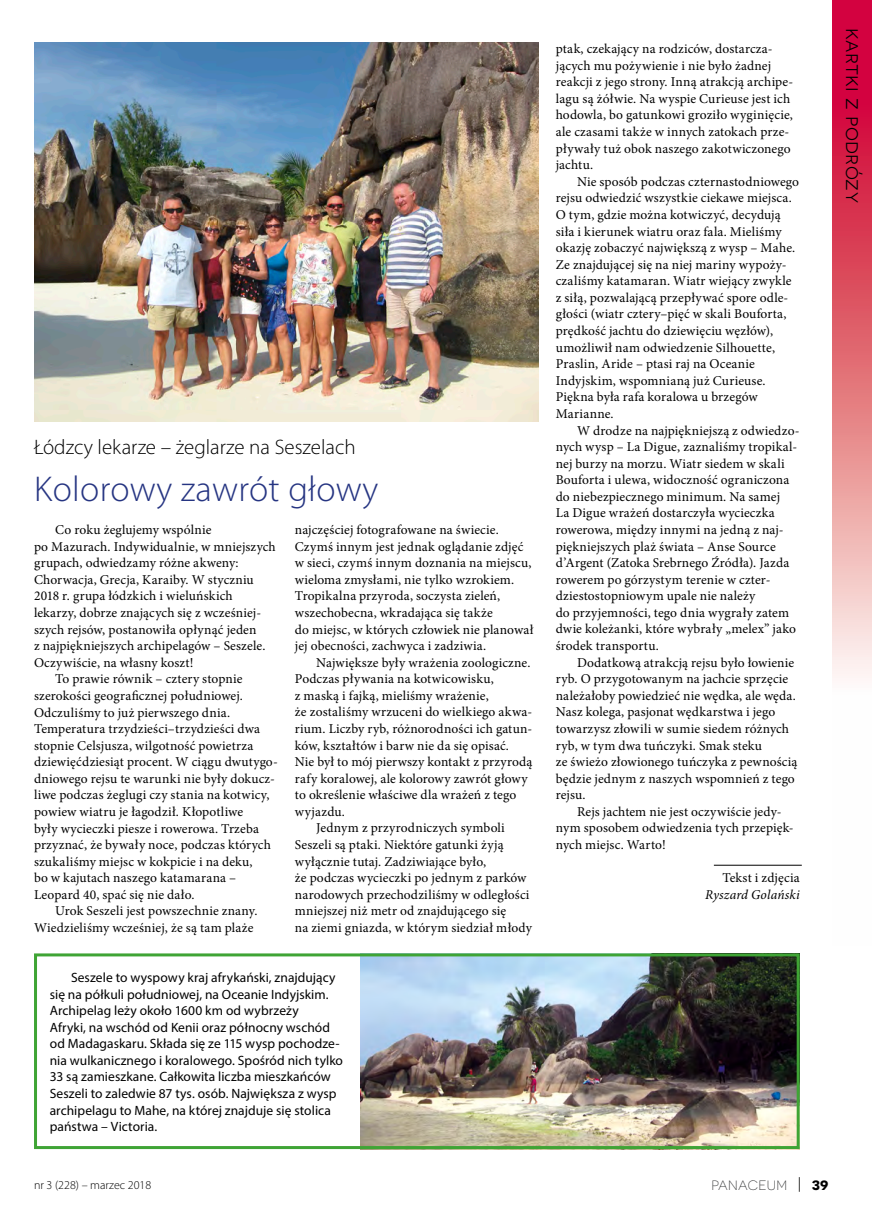
<style>
.page{position:relative;width:872px;height:1212px;background:#fff}
.page>*{position:absolute;margin:0;border:0;box-sizing:border-box;transform-origin:0 0}
.P_Tytuł_mały_24{font:300 36px "Myriad Pro";letter-spacing:.01em;color:#263582}
.P_Nadtytuł{font:300 21px "Myriad Pro";color:#000}
.t1{font:21px "Novecentosanswide";letter-spacing:.015em;color:#000}
.P_Tekst{font:13.5px/16.6px "Minion Pro";letter-spacing:.01em;color:#000}
.P_Tekst_prosty{font:13.5px/16.6px "Myriad Pro";letter-spacing:.005em;color:#000}
.P_Podpis_autora{font:italic 13.5px/16.6px "Minion Pro";letter-spacing:.005em;color:#000;text-align:right}
.t2{font:300 13.5px "Novecentosanswide";letter-spacing:.025em;color:#2c2d2e}
.t3{font:700 13.5px "Novecentosanswide";color:#000}
.t4{font:300 12px "Myriad Pro";color:#000}
.s1{font-style:normal}
</style>
<div class="page">
<hr style="left:714px;top:865px;width:87px;height:1px;background:#000">
<img style="left:361px;top:957px;width:434px;height:188px">
<img style="left:34px;top:43px;width:505px;height:378px">
<div style="left:34px;top:953px;width:765px;height:196px;border:3px solid #3fa435"></div>
<svg style="left:799px;top:1177px;width:1px;height:15px"></svg>
<svg style="left:832px;top:0;width:40px;height:678px;background:#e2687b"></svg>
<p class="P_Nadtytuł" style="left:34px;top:434px;width:323px">Łódzcy lekarze – żeglarze na Seszelach</p>
<p class="P_Tytuł_mały_24" style="left:34px;top:467px;width:346px">Kolorowy zawrót głowy</p>
<p class="P_Tekst" style="left:34px;top:521px;width:243px;text-indent:21px">Co roku żeglujemy wspólnie<br>po Mazurach. Indywidualnie, w mniejszych grupach, odwiedzamy różne akweny:<br>Chorwacja, Grecja, Karaiby. W styczniu 2018 r. grupa łódzkich i wieluńskich lekarzy, dobrze znających się z wcześniej&shy;szych rejsów, postanowiła opłynąć jeden<br>z najpiękniejszych archipelagów – Seszele.<br>Oczywiście, na własny koszt!</p>
<p class="P_Tekst" style="left:34px;top:671px;width:245px;text-indent:21px">To prawie równik – cztery stopnie szerokości geograficznej południowej.<br>Odczuliśmy to już pierwszego dnia.<br>Temperatura trzydzieści–trzydzieści dwa stopnie Celsjusza, wilgotność powietrza dziewięćdziesiąt procent. W ciągu dwutygo&shy;dniowego rejsu te warunki nie były dokucz&shy;liwe podczas żeglugi czy stania na kotwicy, powiew wiatru je łagodził. Kłopotliwe<br>były wycieczki piesze i rowerowa. Trzeba przyznać, że bywały noce, podczas których szukaliśmy miejsc w kokpicie i na deku,<br>bo w kajutach naszego katamarana – Leopard 40, spać się nie dało.</p>
<p class="P_Tekst" style="left:34px;top:903px;width:225px;text-align:right">Urok Seszeli jest powszechnie znany.<br>Wiedzieliśmy wcześniej, że są tam plaże</p>
<p class="P_Tekst" style="left:295px;top:521px;width:240px">najczęściej fotografowane na świecie.<br>Czymś innym jest jednak oglądanie zdjęć w sieci, czymś innym doznania na miejscu, wieloma zmysłami, nie tylko wzrokiem.<br>Tropikalna przyroda, soczysta zieleń, wszechobecna, wkradająca się także<br>do miejsc, w których człowiek nie planował jej obecności, zachwyca i zadziwia.</p>
<p class="P_Tekst" style="left:295px;top:654px;width:239px;text-indent:21px">Największe były wrażenia zoologiczne.<br>Podczas pływania na kotwicowisku,<br>z maską i fajką, mieliśmy wrażenie,<br>że zostaliśmy wrzuceni do wielkiego akwa&shy;rium. Liczby ryb, różnorodności ich gatun&shy;ków, kształtów i barw nie da się opisać.<br>Nie był to mój pierwszy kontakt z przyrodą rafy koralowej, ale kolorowy zawrót głowy to określenie właściwe dla wrażeń z tego wyjazdu.</p>
<p class="P_Tekst" style="left:295px;top:820px;width:238px;text-indent:21px">Jednym z przyrodniczych symboli Seszeli są ptaki. Niektóre gatunki żyją wyłącznie tutaj. Zadziwiające było,<br>że podczas wycieczki po jednym z parków narodowych przechodziliśmy w odległości mniejszej niż metr od znajdującego się<br>na ziemi gniazda, w którym siedział młody</p>
<p class="P_Tekst_prosty" style="left:50px;top:969px;width:295px;text-indent:21px">Seszele to wyspowy kraj afrykański, znajdujący się na półkuli południowej, na Oceanie Indyjskim.<br>Archipelag leży około 1600 km od wybrzeży<br>Afryki, na wschód od Kenii oraz północny wschód od Madagaskaru. Składa się ze 115 wysp pochodze&shy;nia wulkanicznego i koralowego. Spośród nich tylko 33 są zamieszkane. Całkowita liczba mieszkańców Seszeli to zaledwie 87 tys. osób. Największa z wysp archipelagu to Mahe, na której znajduje się stolica państwa – Victoria.</p>
<p class="P_Tekst" style="left:556px;top:41px;width:239px">ptak, czekający na rodziców, dostarcza&shy;jących mu pożywienie i nie było żadnej reakcji z jego strony. Inną atrakcją archipe&shy;lagu są żółwie. Na wyspie Curieuse jest ich hodowla, bo gatunkowi groziło wyginięcie, ale czasami także w innych zatokach prze&shy;pływały tuż obok naszego zakotwiczonego jachtu.</p>
<p class="P_Tekst" style="left:556px;top:173px;width:245px;text-indent:21px">Nie sposób podczas czternastodniowego rejsu odwiedzić wszystkie ciekawe miejsca.<br>O tym, gdzie można kotwiczyć, decydują siła i kierunek wiatru oraz fala. Mieliśmy okazję zobaczyć największą z wysp – Mahe.<br>Ze znajdującej się na niej mariny wypoży&shy;czaliśmy katamaran. Wiatr wiejący zwykle z siłą, pozwalającą przepływać spore odle&shy;głości (wiatr cztery–pięć w skali Bouforta, prędkość jachtu do dziewięciu węzłów), umożliwił nam odwiedzenie Silhouette, Praslin, Aride – ptasi raj na Oceanie Indyjskim, wspomnianą już Curieuse.<br>Piękna była rafa koralowa u brzegów Marianne.</p>
<p class="P_Tekst" style="left:556px;top:422px;width:245px;text-indent:21px">W drodze na najpiękniejszą z odwiedzo&shy;nych wysp – La Digue, zaznaliśmy tropikal&shy;nej burzy na morzu. Wiatr siedem w skali Bouforta i ulewa, widoczność ograniczona do niebezpiecznego minimum. Na samej<br>La Digue wrażeń dostarczyła wycieczka rowerowa, między innymi na jedną z naj&shy;piękniejszych plaż świata – Anse Source d’Argent (Zatoka Srebrnego Źródła). Jazda rowerem po górzystym terenie w czter&shy;dziestostopniowym upale nie należy<br>do przyjemności, tego dnia wygrały zatem dwie koleżanki, które wybrały „melex” jako środek transportu.</p>
<p class="P_Tekst" style="left:556px;top:654px;width:243px;text-indent:21px">Dodatkową atrakcją rejsu było łowienie ryb. O przygotowanym na jachcie sprzęcie należałoby powiedzieć nie wędka, ale węda.<br>Nasz kolega, pasjonat wędkarstwa i jego towarzysz złowili w sumie siedem różnych ryb, w tym dwa tuńczyki. Smak steku<br>ze świeżo złowionego tuńczyka z pewnością będzie jednym z naszych wspomnień z tego rejsu.</p>
<p class="P_Tekst" style="left:556px;top:803px;width:239px;text-indent:21px">Rejs jachtem nie jest oczywiście jedy&shy;nym sposobem odwiedzenia tych przepięk&shy;nych miejsc. Warto!</p>
<p class="P_Podpis_autora" style="left:705px;top:869px;width:96px"><span class="s1">Tekst i zdjęcia<br></span>Ryszard Golański</p>
<h2 class="t1" style="left:865px;top:28px;width:176px;rotate:90deg">kartki z podrózy</h2>
<p class="t4" style="left:34px;top:1178px;width:119px">nr 3 (228) – marzec 2018</p>
<p class="t2" style="left:711px;top:1177px;width:77px">PANACEUM</p>
<p class="t3" style="left:812px;top:1177px;width:18px">39</p>
</div>
